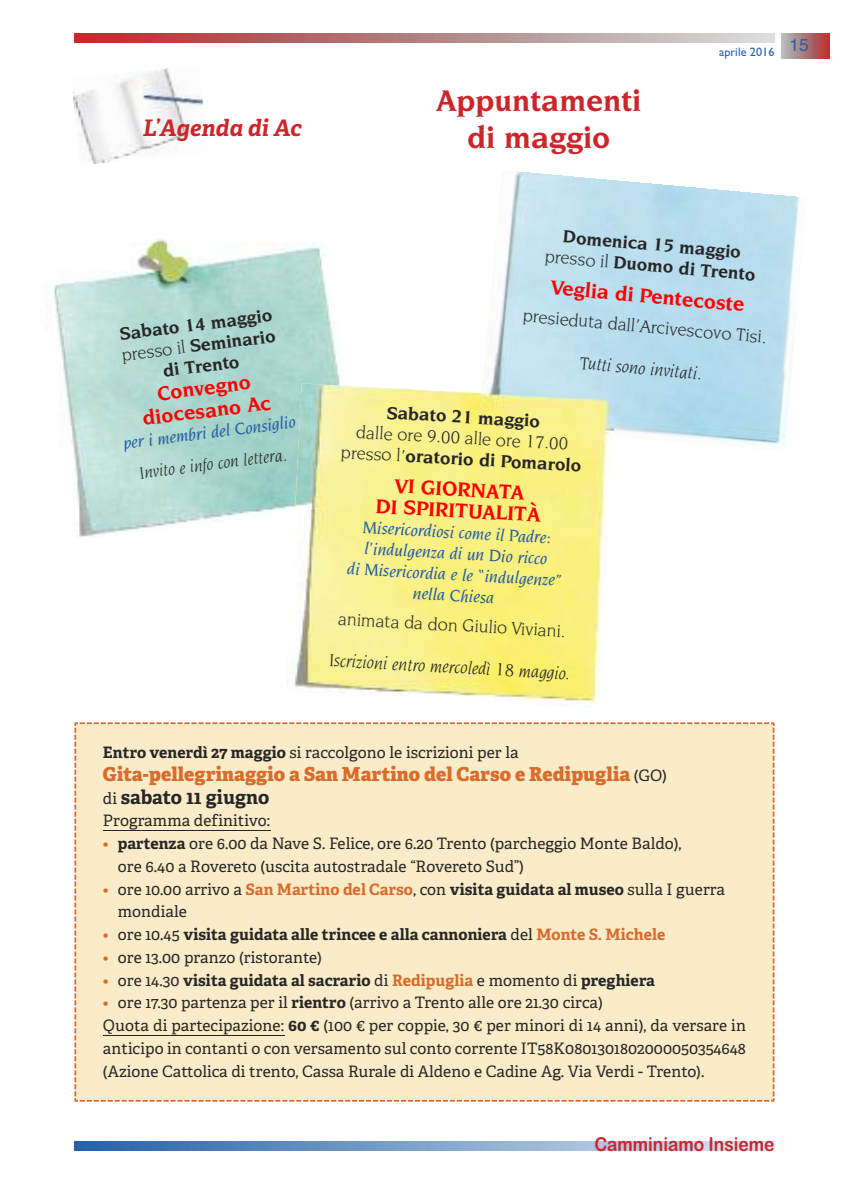
<style>
.page{position:relative;width:844px;height:1191px;background:#fff}
.page>*{position:absolute;margin:0;border:0;box-sizing:border-box;transform-origin:0 0}
.t1{font:700 31.5px/36.8px "Novarese IT Cby BT";color:#cc262b;text-align:center}
.t2{font:italic 700 22.75px "Adelle";color:#cc262b}
.t3{font:700 21px/22.8px "Novarese IT Cby BT";color:#f00;text-align:center}
.t4{font:800 19.25px/22.8px "Adelle";letter-spacing:.005em;color:#d76c2c}
.t5{font:19.25px "Arial Rounded MT Bold";color:#cc262b;scale:.9 1}
.t6{font:18.38px/21px "Novarese IT Cby BT";color:#272627;text-align:center}
.t7{font:700 18.38px/21px "Novarese IT Cby BT";color:#272627;text-align:center}
.t8{font:italic 18.38px "Novarese IT Cby BT";color:#272627}
.t9{font:italic 500 17.5px/21px "Novarese IT Cby BT";color:#2661a7;text-align:center}
.t10{font:italic 17.5px "Novarese IT Cby BT";color:#272627}
.t11{font:15.75px/22.8px "Adelle";letter-spacing:.005em;color:#272627}
.t12{font:700 15.75px "Adelle";letter-spacing:.005em;color:#272627}
.t13{font:12.25px "Gill Sans";color:#2661a7}
.s1{font-weight:400}
.s2{font-weight:700}
.s3{font-weight:400;font-size:15.75px;color:#272627}
.s4{font-weight:700;color:#272627}
.s5{color:#d76c2c}
.s6{font-weight:700;color:#d76c2c}
.s7{font-weight:400;color:#d76c2c}
</style>
<div class="page">
<img style="left:484px;top:171px;width:315px;height:275px">
<img style="left:781px;top:34px;width:48px;height:25px">
<img style="left:74px;top:34px;width:700px;height:9px">
<img style="left:74px;top:1142px;width:700px;height:8px">
<img style="left:72px;top:68px;width:131px;height:96px">
<div style="left:74px;top:722px;width:701px;height:380px;background:#faecc8"></div>
<hr style="left:103px;top:830px;width:167px;height:1px;background:#272627">
<hr style="left:103px;top:1035px;width:181px;height:1px;background:#272627">
<img style="left:53px;top:238px;width:288px;height:299px">
<img style="left:285px;top:386px;width:328px;height:318px">
<img style="left:479px;top:393px;width:136px;height:42px">
<img style="left:295px;top:383px;width:67px;height:128px">
<h2 class="t2" style="left:143px;top:120px;width:160px">L’Agenda di Ac</h2>
<h1 class="t1" style="left:436px;top:84px;width:207px">Appuntamenti di maggio</h1>
<p class="t13" style="left:719px;top:44px;width:91px">aprile 2016 <sup>15</sup></p>
<p class="t7" style="left:118px;top:324px;width:156px;rotate:-7deg">Sabato 14 maggio <span class="s1">presso il</span> Seminario di Trento</p>
<h3 class="t3" style="left:139px;top:385px;width:131px;rotate:-7deg">Convegno diocesano Ac</h3>
<p class="t9" style="left:122px;top:433px;width:175px;rotate:-7deg">per i membri del Consiglio</p>
<p class="t10" style="left:139px;top:466px;width:149px;rotate:-7deg">Invito e info con lettera.</p>
<p class="t7" style="left:563px;top:227px;width:180px;rotate:5deg">Domenica 15 maggio</p>
<h3 class="t3" style="left:551px;top:277px;width:196px;rotate:5deg">Veglia di Pentecoste</h3>
<p class="t6" style="left:523px;top:306px;width:246px;rotate:5deg">presieduta dall’Arcivescovo Tisi.</p>
<p class="t8" style="left:580px;top:356px;width:124px;rotate:5deg">Tutti sono invitati.</p>
<p class="t7" style="left:545px;top:247px;width:213px;rotate:5deg"><span class="s1">presso il</span> Duomo di Trento</p>
<p class="t7" style="left:387px;top:403px;width:155px;rotate:3deg">Sabato 21 maggio</p>
<p class="t6" style="left:342px;top:422px;width:242px;rotate:3deg">dalle ore 9.00 alle ore 17.00 presso l’<span class="s2">oratorio di Pomarolo</span></p>
<h3 class="t3" style="left:377px;top:476px;width:166px;line-height:21px;rotate:3deg">VI GIORNATA<br>DI SPIRITUALITÀ</h3>
<p class="t9" style="left:350px;top:517px;width:217px;rotate:3deg">Misericordiosi come il Padre: l’indulgenza di un Dio ricco<br>di Misericordia e le “indulgenze” nella Chiesa</p>
<p class="t6" style="left:338px;top:609px;width:229px;rotate:3deg">animata da don Giulio Viviani.</p>
<p class="t8" style="left:329px;top:653px;width:242px;rotate:3deg">Iscrizioni entro mercoledì 18 maggio.</p>
<p class="t11" style="left:103px;top:742px;width:417px"><span class="s2">Entro venerdì 27 maggio</span> si raccolgono le iscrizioni per la</p>
<p class="t4" style="left:103px;top:764px;width:565px">Gita-pellegrinaggio a San Martino del Carso e Redipuglia <span class="s3">(GO) di</span> <span class="s4">sabato 11 giugno</span></p>
<p class="t11" style="left:103px;top:811px;width:169px">Programma definitivo:</p>
<p class="t11" style="left:118px;top:833px;width:565px;text-indent:-15px"><span class="s5">•</span> <span class="s2">partenza</span> ore 6.00 da Nave S. Felice, ore 6.20 Trento (parcheggio Monte Baldo), ore 6.40 a Rovereto (uscita autostradale “Rovereto Sud”)</p>
<p class="t11" style="left:118px;top:879px;width:608px;text-indent:-15px"><span class="s5">•</span> ore 10.00 arrivo a <span class="s6">San Martino del Carso</span>, con <span class="s2">visita guidata al museo</span> sulla I guerra mondiale</p>
<p class="t12" style="left:103px;top:928px;width:564px"><span class="s7">•</span> <span class="s1">ore 10.45</span> visita guidata alle trincee e alla cannoniera <span class="s1">del</span> <span class="s5">Monte S. Michele</span></p>
<p class="t11" style="left:103px;top:947px;width:220px"><span class="s5">•</span> ore 13.00 pranzo (ristorante)</p>
<p class="t12" style="left:103px;top:974px;width:553px"><span class="s7">•</span> <span class="s1">ore 14.30</span> visita guidata al sacrario <span class="s1">di</span> <span class="s5">Redipuglia</span> <span class="s1">e momento di</span> preghiera</p>
<p class="t11" style="left:103px;top:993px;width:644px"><span class="s5">•</span> ore 17.30 partenza per il <span class="s2">rientro</span> (arrivo a Trento alle ore 21.30 circa)<br>Quota di partecipazione: <span class="s2">60 €</span> (100 € per coppie, 30 € per minori di 14 anni), da versare in anticipo in contanti o con versamento sul conto corrente IT58K0801301802000050354648 (Azione Cattolica di trento, Cassa Rurale di Aldeno e Cadine Ag. Via Verdi - Trento).</p>
<p class="t5" style="left:594px;top:1132px;width:201px">Camminiamo Insieme</p>
</div>
